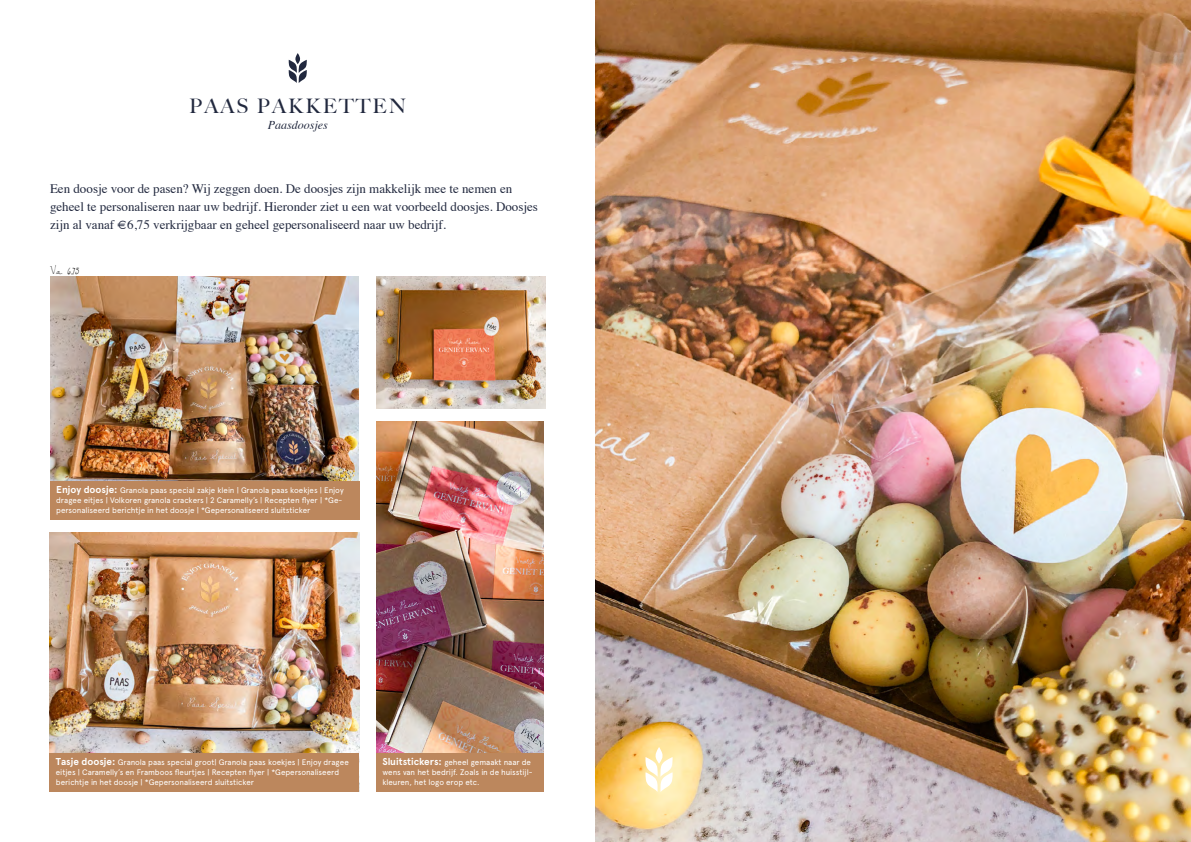
<style>
.page{position:relative;width:1191px;height:842px;background:#fff}
.page>*{position:absolute;margin:0;border:0;box-sizing:border-box;transform-origin:0 0}
.t1{font:500 20px "Big Caslon";letter-spacing:.1em;color:#21283e}
.t2{font:13px/18px "Times";color:#21283e}
.t3{font:italic 12px "Times";color:#21283e}
.t4{font:10px "Dawningofa New Day";color:#000}
.t5{font:8px/10px "Apercu";letter-spacing:-.005em;color:#fff}
.s1{font-weight:700;font-size:10px}
</style>
<div class="page">
<svg style="left:289px;top:53px;width:18px;height:30px"></svg>
<img style="left:50px;top:276px;width:309px;height:205px">
<img style="left:376px;top:276px;width:169px;height:132px">
<img style="left:50px;top:532px;width:309px;height:222px">
<img style="left:595px;top:0;width:596px;height:842px">
<svg style="left:645px;top:747px;width:27px;height:45px"></svg>
<div style="left:50px;top:481px;width:309px;height:39px;background:#bc875d"></div>
<img style="left:376px;top:421px;width:167px;height:333px">
<div style="left:50px;top:754px;width:309px;height:38px;background:#bc875d"></div>
<div style="left:376px;top:754px;width:167px;height:38px;background:#bc875d"></div>
<h1 class="t1" style="left:189px;top:89px;width:218px">PAAS PAKKETTEN</h1>
<h3 class="t3" style="left:268px;top:114px;width:61px">Paasdoosjes</h3>
<p class="t2" style="left:50px;top:178px;width:489px">Een doosje voor de pasen? Wij zeggen doen. De doosjes zijn makkelijk mee te nemen en geheel te personaliseren naar uw bedrijf. Hieronder ziet u een wat voorbeeld doosjes. Doosjes zijn al vanaf €6,75 verkrijgbaar en geheel gepersonaliseerd naar uw bedrijf.</p>
<p class="t4" style="left:50px;top:265px;width:31px">V.a. 6,75</p>
<p class="t5" style="left:56px;top:485px;width:289px"><span class="s1">Enjoy doosje:</span> Granola paas special zakje klein | Granola paas koekjes | Enjoy dragee eitjes | Volkoren granola crackers | 2 Caramelly’s | Recepten flyer | *Ge&shy;personaliseerd berichtje in het doosje | *Gepersonaliseerd sluitsticker</p>
<p class="t5" style="left:56px;top:757px;width:294px"><span class="s1">Tasje doosje:</span> Granola paas special groot| Granola paas koekjes | Enjoy dragee eitjes | Caramelly’s en Framboos fleurtjes | Recepten flyer | *Gepersonaliseerd berichtje in het doosje | *Gepersonaliseerd sluitsticker</p>
<p class="t5" style="left:382px;top:757px;width:152px"><span class="s1">Sluitstickers:</span> geheel gemaakt naar de wens van het bedrijf. Zoals in de huisstijl&shy;kleuren, het logo erop etc.</p>
</div>
